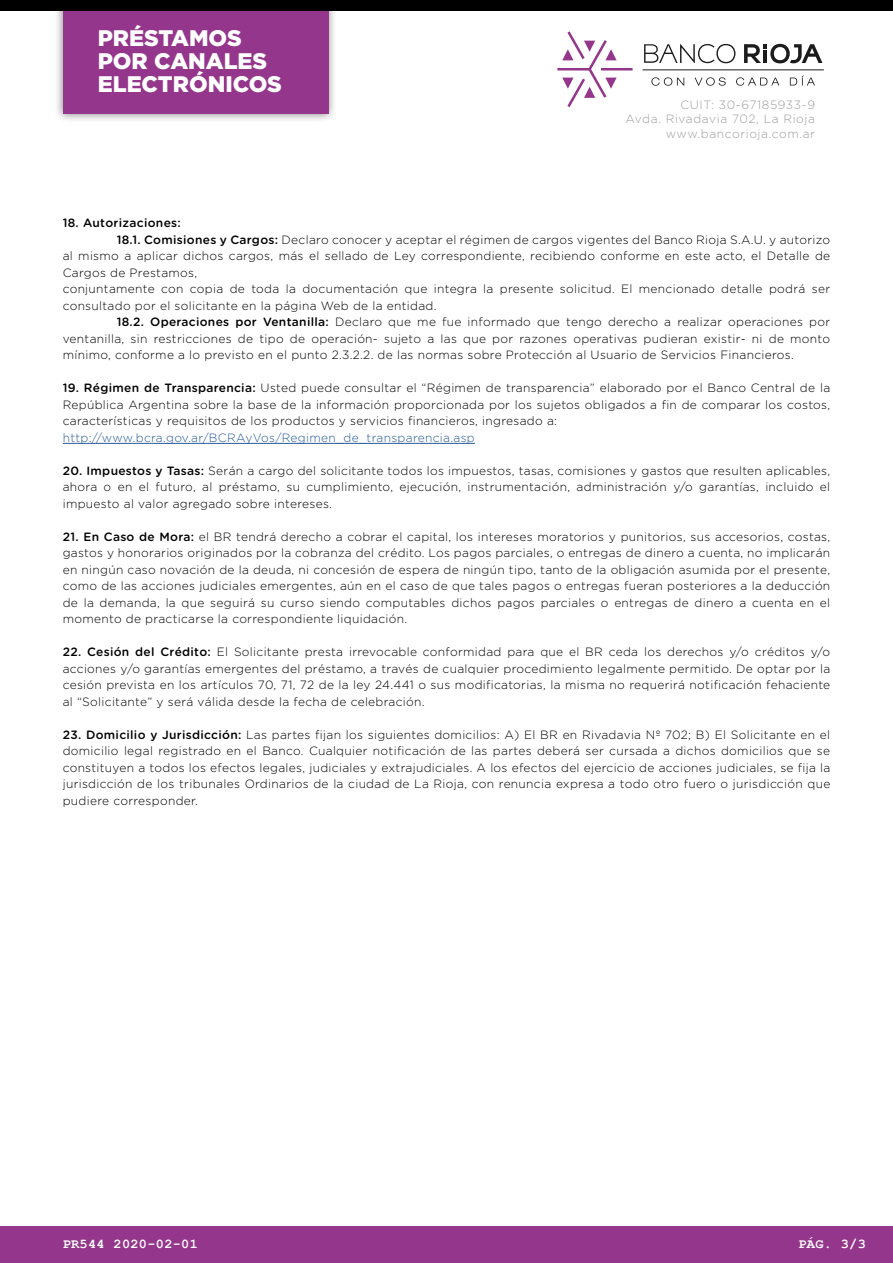
<style>
.page{position:relative;width:893px;height:1263px;background:#fff}
.page>*{position:absolute;margin:0;border:0;box-sizing:border-box;transform-origin:0 0}
.t1{font:900 22.5px/22.5px "Gotham HTF";color:#fff}
.t2{font:700 13.5px "Courier New";letter-spacing:.025em;color:#fff}
.t3{font:300 12px/16.5px "Gotham HTF";letter-spacing:.025em;color:#000;text-align:justify}
.t4{font:300 12px/14.4px "Gotham HTF";letter-spacing:.05em;color:#9d9d9c;text-align:right}
.t5{font:300 12px "Gotham HTF";letter-spacing:.025em;color:#275b9b}
.t6{font:500 12px "Gotham Rounded";letter-spacing:.025em;color:#000}
.s1{font-family:"Gotham Rounded";font-weight:500}
</style>
<div class="page">
<div style="left:0;top:1227px;width:893px;height:36px;background:#94368b"></div>
<hr style="left:63px;top:443px;width:412px;height:1px;background:#275b9b">
<div style="left:54px;top:0;width:284px;height:123px;background:#000;opacity:.48"></div>
<div style="left:63px;top:0;width:265px;height:114px;background:#94368b"></div>
<div style="left:0;top:0;width:893px;height:11px;background:#000"></div>
<svg style="left:557px;top:31px;width:76px;height:76px"></svg>
<hr style="left:643px;top:70px;width:181px;height:1px;background:#1c1c1c">
<svg style="left:651px;top:77px;width:33px;height:9px"></svg>
<svg style="left:695px;top:77px;width:31px;height:9px"></svg>
<svg style="left:736px;top:77px;width:43px;height:9px"></svg>
<svg style="left:790px;top:76px;width:25px;height:9px"></svg>
<svg style="left:744px;top:44px;width:78px;height:19px"></svg>
<svg style="left:644px;top:44px;width:91px;height:19px"></svg>
<h1 class="t1" style="left:98px;top:27px;width:186px">PRÉSTAMOS<br>POR CANALES<br>ELECTRÓNICOS</h1>
<p class="t4" style="left:626px;top:97px;width:191px">CUIT: 30-67185933-9<br>Avda. Rivadavia 702, La Rioja www.bancorioja.com.ar</p>
<p class="t6" style="left:63px;top:214px;width:120px">18. Autorizaciones:</p>
<p class="t3" style="left:117px;top:231px;width:715px"><span class="s1">18.1. Comisiones y Cargos:</span> Declaro conocer y aceptar el régimen de cargos vigentes del Banco Rioja S.A.U. y autorizo</p>
<p class="t3" style="left:63px;top:248px;width:769px">al mismo a aplicar dichos cargos, más el sellado de Ley correspondiente, recibiendo conforme en este acto, el Detalle de</p>
<p class="t3" style="left:63px;top:264px;width:136px">Cargos de Prestamos,</p>
<p class="t3" style="left:63px;top:281px;width:769px">conjuntamente con copia de toda la documentación que integra la presente solicitud. El mencionado detalle podrá ser</p>
<p class="t3" style="left:63px;top:297px;width:375px">consultado por el solicitante en la página Web de la entidad.</p>
<p class="t3" style="left:117px;top:314px;width:715px"><span class="s1">18.2. Operaciones por Ventanilla:</span> Declaro que me fue informado que tengo derecho a realizar operaciones por</p>
<p class="t3" style="left:63px;top:330px;width:769px">ventanilla, sin restricciones de tipo de operación- sujeto a las que por razones operativas pudieran existir- ni de monto</p>
<p class="t3" style="left:63px;top:347px;width:733px">mínimo, conforme a lo previsto en el punto 2.3.2.2. de las normas sobre Protección al Usuario de Servicios Financieros.</p>
<p class="t3" style="left:63px;top:380px;width:769px"><span class="s1">19. Régimen de Transparencia:</span> Usted puede consultar el “Régimen de transparencia” elaborado por el Banco Central de la República Argentina sobre la base de la información proporcionada por los sujetos obligados a fin de comparar los costos, características y requisitos de los productos y servicios financieros, ingresado a:</p>
<p class="t5" style="left:63px;top:431px;width:414px">http://www.bcra.gov.ar/BCRAyVos/Regimen_de_transparencia.asp</p>
<p class="t3" style="left:63px;top:462px;width:769px"><span class="s1">20. Impuestos y Tasas:</span> Serán a cargo del solicitante todos los impuestos, tasas, comisiones y gastos que resulten aplicables, ahora o en el futuro, al préstamo, su cumplimiento, ejecución, instrumentación, administración y/o garantías, incluido el impuesto al valor agregado sobre intereses.</p>
<p class="t3" style="left:63px;top:528px;width:769px"><span class="s1">21. En Caso de Mora:</span> el BR tendrá derecho a cobrar el capital, los intereses moratorios y punitorios, sus accesorios, costas, gastos y honorarios originados por la cobranza del crédito. Los pagos parciales, o entregas de dinero a cuenta, no implicarán en ningún caso novación de la deuda, ni concesión de espera de ningún tipo, tanto de la obligación asumida por el presente, como de las acciones judiciales emergentes, aún en el caso de que tales pagos o entregas fueran posteriores a la deducción de la demanda, la que seguirá su curso siendo computables dichos pagos parciales o entregas de dinero a cuenta en el momento de practicarse la correspondiente liquidación.</p>
<p class="t3" style="left:63px;top:644px;width:769px"><span class="s1">22. Cesión del Crédito:</span> El Solicitante presta irrevocable conformidad para que el BR ceda los derechos y/o créditos y/o acciones y/o garantías emergentes del préstamo, a través de cualquier procedimiento legalmente permitido. De optar por la cesión prevista en los artículos 70, 71, 72 de la ley 24.441 o sus modificatorias, la misma no requerirá notificación fehaciente al “Solicitante” y será válida desde la fecha de celebración.</p>
<p class="t3" style="left:63px;top:726px;width:769px"><span class="s1">23. Domicilio y Jurisdicción:</span> Las partes fijan los siguientes domicilios: A) El BR en Rivadavia Nº 702; B) El Solicitante en el domicilio legal registrado en el Banco. Cualquier notificación de las partes deberá ser cursada a dichos domicilios que se constituyen a todos los efectos legales, judiciales y extrajudiciales. A los efectos del ejercicio de acciones judiciales, se fija la jurisdicción de los tribunales Ordinarios de la ciudad de La Rioja, con renuncia expresa a todo otro fuero o jurisdicción que pudiere corresponder.</p>
<p class="t2" style="left:63px;top:1235px;width:137px">PR544 2020-02-01</p>
<p class="t2" style="left:798px;top:1235px;width:69px">PÁG. 3/3</p>
</div>
